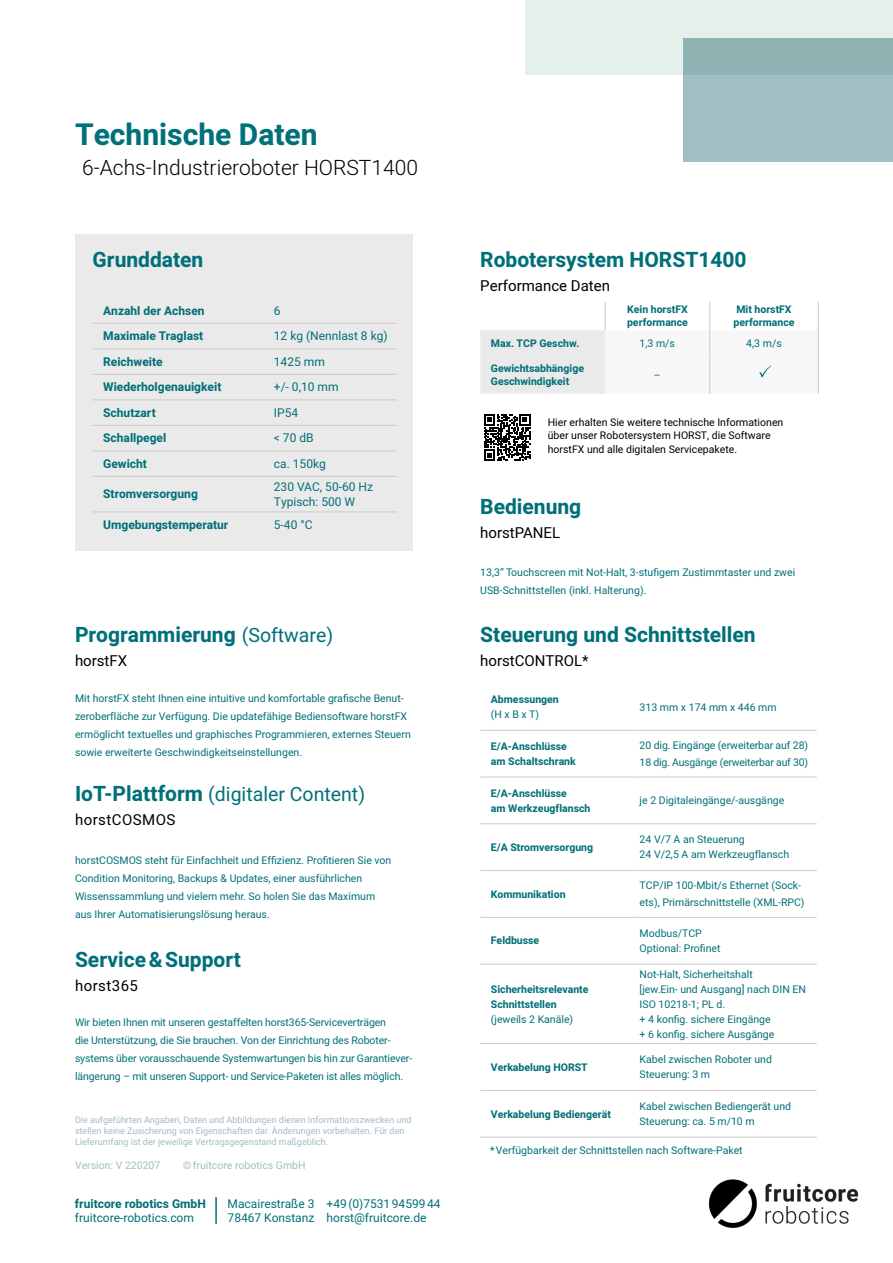
<style>
.page{position:relative;width:893px;height:1263px;background:#fff}
.page>*{position:absolute;margin:0;border:0;box-sizing:border-box;transform-origin:0 0}
.t1{font:700 30px "Heebo";color:#007079}
.t2{font:700 21px "Heebo";color:#007078}
.t3{font:300 21px "Heebo";color:#000}
.t4{font:19.5px "Heebo";color:#007078}
.t5{font:15px "Heebo";color:#000}
.t6{font:15px "Heebo";letter-spacing:.03em;color:#000}
.t7{font:12px/15px "Heebo";color:#007078}
.t8{font:700 12px "Heebo";color:#007078}
.t9{font:10.5px/15px "Heebo";color:#007078}
.t10{font:700 10.5px/15px "Heebo";color:#007078}
.t11{font:10.5px/18px "Heebo";color:#00717b}
.t12{font:10.5px/12.6px "Heebo";color:#000}
.t13{font:10.5px "Heebo";color:#a1bec4}
.t14{font:9px/10.8px "Heebo";color:#a1bec4}
.s1{font-weight:400;font-size:19.5px}
.s2{font-weight:700;font-size:21px}
</style>
<div class="page">
<div style="left:525px;top:0;width:368px;height:75px;background:#e3f1ea"></div>
<div style="left:683px;top:38px;width:210px;height:123px;background:linear-gradient(to right,#9cbbbf,#9cbbbf)"></div>
<img style="left:708px;top:1179px;width:151px;height:49px">
<div style="left:75px;top:234px;width:338px;height:317px;background:#ebeaea"></div>
<svg style="left:484px;top:414px;width:46px;height:47px"></svg>
<hr style="left:93px;top:348px;width:175px;height:1px;background:#cbc9c9">
<hr style="left:268px;top:348px;width:129px;height:1px;background:#cbc9c9">
<hr style="left:93px;top:374px;width:175px;height:1px;background:#cbc9c9">
<hr style="left:268px;top:374px;width:129px;height:1px;background:#cbc9c9">
<hr style="left:93px;top:323px;width:175px;height:1px;background:#cbc9c9">
<hr style="left:268px;top:323px;width:129px;height:1px;background:#cbc9c9">
<hr style="left:93px;top:399px;width:175px;height:1px;background:#cbc9c9">
<hr style="left:268px;top:399px;width:129px;height:1px;background:#cbc9c9">
<hr style="left:93px;top:425px;width:175px;height:1px;background:#cbc9c9">
<hr style="left:268px;top:425px;width:129px;height:1px;background:#cbc9c9">
<hr style="left:93px;top:450px;width:175px;height:1px;background:#cbc9c9">
<hr style="left:268px;top:450px;width:129px;height:1px;background:#cbc9c9">
<hr style="left:93px;top:476px;width:175px;height:1px;background:#cbc9c9">
<hr style="left:268px;top:476px;width:129px;height:1px;background:#cbc9c9">
<hr style="left:93px;top:512px;width:175px;height:1px;background:#cbc9c9">
<hr style="left:268px;top:512px;width:129px;height:1px;background:#cbc9c9">
<hr style="left:215px;top:1197px;width:2px;height:27px;background:#007078">
<hr style="left:480px;top:777px;width:154px;height:1px;background:#cbc9c9">
<hr style="left:634px;top:777px;width:183px;height:1px;background:#cbc9c9">
<hr style="left:480px;top:823px;width:154px;height:1px;background:#cbc9c9">
<hr style="left:634px;top:823px;width:183px;height:1px;background:#cbc9c9">
<hr style="left:480px;top:730px;width:154px;height:1px;background:#cbc9c9">
<hr style="left:634px;top:730px;width:183px;height:1px;background:#cbc9c9">
<hr style="left:480px;top:870px;width:154px;height:1px;background:#cbc9c9">
<hr style="left:634px;top:870px;width:183px;height:1px;background:#cbc9c9">
<hr style="left:480px;top:917px;width:154px;height:1px;background:#cbc9c9">
<hr style="left:634px;top:917px;width:183px;height:1px;background:#cbc9c9">
<hr style="left:480px;top:964px;width:154px;height:1px;background:#cbc9c9">
<hr style="left:634px;top:964px;width:183px;height:1px;background:#cbc9c9">
<hr style="left:480px;top:1043px;width:154px;height:1px;background:#cbc9c9">
<hr style="left:634px;top:1043px;width:183px;height:1px;background:#cbc9c9">
<hr style="left:480px;top:1090px;width:154px;height:1px;background:#cbc9c9">
<hr style="left:634px;top:1090px;width:183px;height:1px;background:#cbc9c9">
<hr style="left:480px;top:1137px;width:154px;height:1px;background:#cbc9c9">
<hr style="left:634px;top:1137px;width:183px;height:1px;background:#cbc9c9">
<svg style="left:480px;top:302px;width:339px;height:92px"></svg>
<h1 class="t1" style="left:75px;top:114px;width:244px">Technische Daten</h1>
<h2 class="t3" style="left:82px;top:153px;width:338px">6-Achs-Industrieroboter HORST1400</h2>
<h2 class="t2" style="left:93px;top:245px;width:112px">Grunddaten</h2>
<p class="t8" style="left:103px;top:302px;width:103px">Anzahl der Achsen</p>
<p class="t7" style="left:274px;top:303px;width:8px">6</p>
<p class="t8" style="left:103px;top:328px;width:102px">Maximale Traglast</p>
<p class="t7" style="left:274px;top:329px;width:115px">12 kg (Nennlast 8 kg)</p>
<p class="t8" style="left:103px;top:353px;width:61px">Reichweite</p>
<p class="t7" style="left:274px;top:354px;width:52px">1425 mm</p>
<p class="t8" style="left:103px;top:379px;width:120px">Wiederholgenauigkeit</p>
<p class="t7" style="left:274px;top:380px;width:66px">+/- 0,10 mm</p>
<p class="t8" style="left:103px;top:404px;width:54px">Schutzart</p>
<p class="t7" style="left:274px;top:405px;width:26px">IP54</p>
<p class="t8" style="left:103px;top:430px;width:65px">Schallpegel</p>
<p class="t7" style="left:274px;top:431px;width:41px">&lt; 70 dB</p>
<p class="t8" style="left:103px;top:455px;width:45px">Gewicht</p>
<p class="t7" style="left:274px;top:456px;width:54px">ca. 150kg</p>
<p class="t8" style="left:103px;top:486px;width:96px">Stromversorgung</p>
<p class="t7" style="left:274px;top:479px;width:101px">230 VAC, 50-60 Hz<br>Typisch: 500 W</p>
<p class="t8" style="left:103px;top:517px;width:127px">Umgebungstemperatur</p>
<p class="t7" style="left:274px;top:517px;width:40px">5-40 °C</p>
<h2 class="t2" style="left:75px;top:620px;width:260px">Programmierung <span class="s1">(Software)</span></h2>
<h3 class="t5" style="left:75px;top:650px;width:54px">horstFX</h3>
<p class="t9" style="left:75px;top:689px;width:337px;line-height:18px">Mit horstFX steht Ihnen eine intuitive und komfortable grafische Benut&shy;zeroberfläche zur Verfügung. Die updatefähige Bediensoftware horstFX ermöglicht textuelles und graphisches Programmieren, externes Steuern sowie erweiterte Geschwindigkeitseinstellungen.</p>
<h3 class="t4" style="left:75px;top:781px;width:292px"><span class="s2">IoT-Plattform</span> (digitaler Content)</h3>
<h3 class="t6" style="left:75px;top:809px;width:102px">horstCOSMOS</h3>
<p class="t11" style="left:75px;top:851px;width:318px">horstCOSMOS steht für Einfachheit und Effizienz. Profitieren Sie von Condition Monitoring, Backups &amp; Updates, einer ausführlichen Wissenssammlung und vielem mehr. So holen Sie das Maximum aus Ihrer Automatisierungslösung heraus.</p>
<h2 class="t2" style="left:75px;top:945px;width:167px">Service&amp;Support</h2>
<h3 class="t6" style="left:75px;top:976px;width:64px">horst365</h3>
<p class="t9" style="left:75px;top:1013px;width:339px;line-height:18px">Wir bieten Ihnen mit unseren gestaffelten horst365-Serviceverträgen<br>die Unterstützung, die Sie brauchen. Von der Einrichtung des Roboter&shy;systems über vorausschauende Systemwartungen bis hin zur Garantiever&shy;längerung – mit unseren Support- und Service-Paketen ist alles möglich.</p>
<p class="t14" style="left:75px;top:1115px;width:338px">Die aufgeführten Angaben, Daten und Abbildungen dienen Informationszwecken und stellen keine Zusicherung von Eigenschaften dar. Änderungen vorbehalten. Für den<br>Lieferumfang ist der jeweilige Vertragsgegenstand maßgeblich.</p>
<p class="t13" style="left:75px;top:1158px;width:87px">Version: V 220207</p>
<p class="t13" style="left:183px;top:1158px;width:124px">© fruitcore robotics GmbH</p>
<p class="t8" style="left:75px;top:1195px;width:132px">fruitcore robotics GmbH</p>
<p class="t7" style="left:228px;top:1196px;width:88px;line-height:14.4px">Macairestraße 3<br>78467 Konstanz</p>
<p class="t7" style="left:327px;top:1196px;width:116px">+49(0)75319459944</p>
<p class="t7" style="left:75px;top:1210px;width:121px">fruitcore-robotics.com</p>
<p class="t7" style="left:327px;top:1210px;width:101px">horst@fruitcore.de</p>
<h2 class="t2" style="left:480px;top:245px;width:268px">Robotersystem HORST1400</h2>
<h3 class="t5" style="left:480px;top:275px;width:131px">Performance Daten</h3>
<p class="t10" style="left:627px;top:304px;width:62px;line-height:12.6px">Kein horstFX performance</p>
<p class="t10" style="left:733px;top:304px;width:62px;line-height:12.6px">Mit horstFX performance</p>
<p class="t10" style="left:491px;top:336px;width:90px">Max. TCP Geschw.</p>
<p class="t9" style="left:640px;top:336px;width:37px">1,3 m/s</p>
<p class="t9" style="left:746px;top:336px;width:37px">4,3 m/s</p>
<p class="t10" style="left:491px;top:362px;width:95px;line-height:13.5px">Gewichtsabhängige<br>Geschwindigkeit</p>
<p class="t9" style="left:654px;top:367px;width:8px">–</p>
<p class="t12" style="left:548px;top:416px;width:237px">Hier erhalten Sie weitere technische Informationen über unser Robotersystem HORST, die Software</p>
<p class="t12" style="left:548px;top:443px;width:191px">horstFX und alle digitalen Servicepakete.</p>
<h2 class="t2" style="left:480px;top:492px;width:103px">Bedienung</h2>
<h3 class="t5" style="left:480px;top:523px;width:81px">horstPANEL</h3>
<p class="t9" style="left:480px;top:563px;width:317px;line-height:18px">13,3“ Touchscreen mit Not-Halt, 3-stufigem Zustimmtaster und zwei<br>USB-Schnittstellen (inkl. Halterung).</p>
<h2 class="t2" style="left:480px;top:620px;width:277px">Steuerung und Schnittstellen</h2>
<h3 class="t5" style="left:480px;top:650px;width:110px">horstCONTROL*</h3>
<p class="t10" style="left:491px;top:692px;width:69px">Abmessungen</p>
<p class="t9" style="left:491px;top:707px;width:50px">(H x B x T)</p>
<p class="t9" style="left:640px;top:699px;width:138px">313 mm x 174 mm x 446 mm</p>
<p class="t10" style="left:491px;top:739px;width:86px">E/A-Anschlüsse am Schaltschrank</p>
<p class="t9" style="left:640px;top:737px;width:170px;line-height:16.5px">20 dig. Eingänge (erweiterbar auf 28)<br>18 dig. Ausgänge (erweiterbar auf 30)</p>
<p class="t10" style="left:491px;top:786px;width:101px">E/A-Anschlüsse<br>am Werkzeugflansch</p>
<p class="t9" style="left:640px;top:793px;width:146px">je 2 Digitaleingänge/-ausgänge</p>
<p class="t10" style="left:491px;top:840px;width:104px">E/A Stromversorgung</p>
<p class="t9" style="left:640px;top:832px;width:151px">24 V/7 A an Steuerung<br>24 V/2,5 A am Werkzeugflansch</p>
<p class="t10" style="left:491px;top:887px;width:76px">Kommunikation</p>
<p class="t9" style="left:640px;top:877px;width:166px;line-height:16.5px">TCP/IP 100-Mbit/s Ethernet (Sock&shy;ets), Primärschnittstelle (XML-RPC)</p>
<p class="t10" style="left:491px;top:933px;width:50px">Feldbusse</p>
<p class="t9" style="left:640px;top:926px;width:82px">Modbus/TCP<br>Optional: Profinet</p>
<p class="t10" style="left:491px;top:982px;width:99px">Sicherheitsrelevante<br>Schnittstellen</p>
<p class="t9" style="left:491px;top:1011px;width:84px">(jeweils 2 Kanäle)</p>
<p class="t9" style="left:640px;top:966px;width:168px">Not-Halt, Sicherheitshalt<br>[jew.Ein- und Ausgang] nach DIN EN<br>ISO 10218-1; PL d.<br>+ 4 konfig. sichere Eingänge<br>+ 6 konfig. sichere Ausgänge</p>
<p class="t10" style="left:491px;top:1060px;width:98px">Verkabelung HORST</p>
<p class="t9" style="left:640px;top:1052px;width:134px">Kabel zwischen Roboter und<br>Steuerung: 3 m</p>
<p class="t10" style="left:491px;top:1106px;width:122px">Verkabelung Bediengerät</p>
<p class="t9" style="left:640px;top:1099px;width:153px">Kabel zwischen Bediengerät und<br>Steuerung: ca. 5 m/10 m</p>
<p class="t9" style="left:490px;top:1143px;width:254px">*Verfügbarkeit der Schnittstellen nach Software-Paket</p>
</div>
